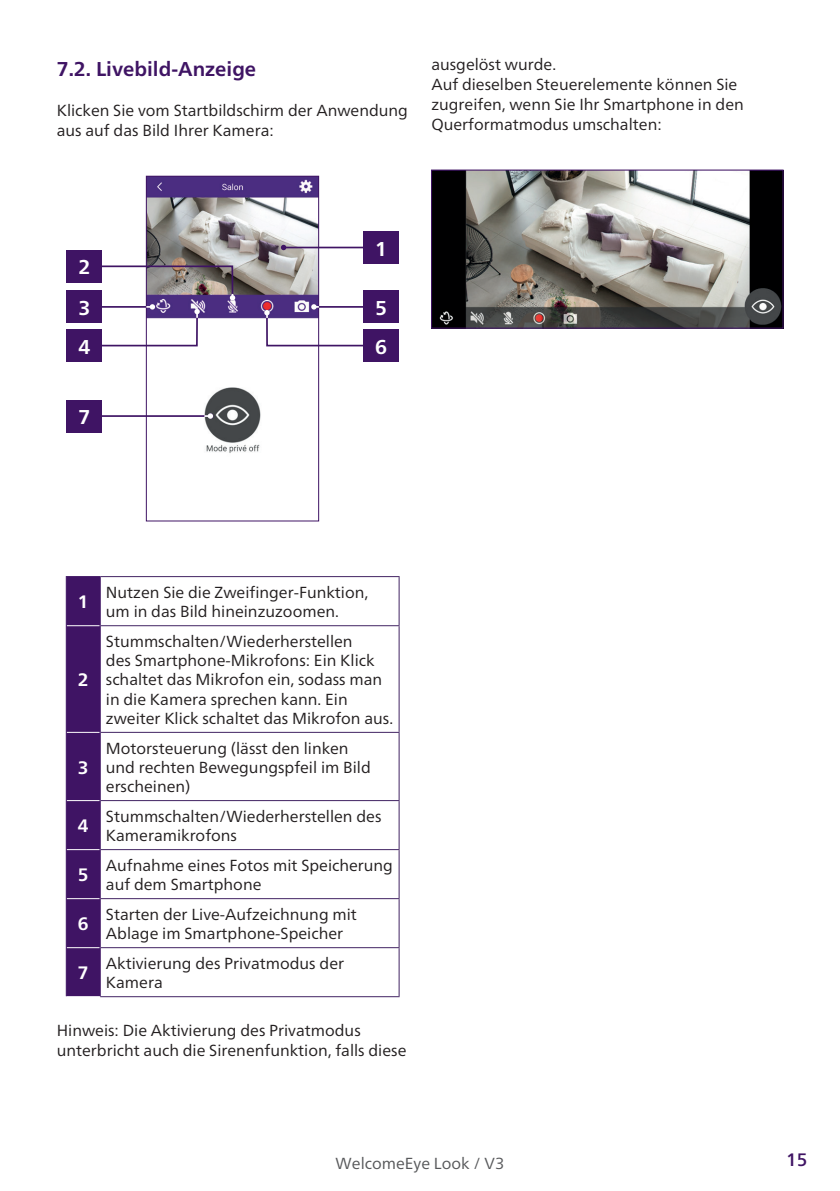
<style>
.page{position:relative;width:840px;height:1191px;background:#fff}
.page>*{position:absolute;margin:0;border:0;box-sizing:border-box;transform-origin:0 0}
.t1{font:700 20px "Frutiger Neue LT";color:#3f1464}
.t2{font:700 20px/38.6px "Frutiger Neue LT";color:#fff}
.t3{font:700 18px "Frutiger Neue LT";color:#fff}
.t4{font:500 18px "Frutiger Neue LT";color:#3f1464}
.t5{font:16px/19.2px "Frutiger Neue LT";color:#231f20}
.t6{font:16px "Frutiger Neue LT";color:#57585a}
</style>
<div class="page">
<img style="left:148px;top:178px;width:169px;height:275px">
<div style="left:146px;top:176px;width:173px;height:345px;border:1px solid #3f1464"></div>
<hr style="left:283px;top:247px;width:86px;height:1px;background:#3f1464">
<svg style="left:281px;top:245px;width:5px;height:5px"></svg>
<div style="left:363px;top:231px;width:35px;height:33px;background:#3f1464"></div>
<div style="left:363px;top:290px;width:35px;height:33px;background:#3f1464"></div>
<div style="left:363px;top:329px;width:35px;height:33px;background:#3f1464"></div>
<hr style="left:87px;top:415px;width:123px;height:2px;background:#3f1464">
<div style="left:67px;top:400px;width:35px;height:32px;background:#3f1464"></div>
<div style="left:67px;top:290px;width:35px;height:33px;background:#3f1464"></div>
<div style="left:67px;top:329px;width:35px;height:33px;background:#3f1464"></div>
<div style="left:67px;top:250px;width:35px;height:33px;background:#3f1464"></div>
<svg style="left:204px;top:413px;width:9px;height:6px"></svg>
<svg style="left:286px;top:413px;width:11px;height:6px"></svg>
<svg style="left:102px;top:265px;width:133px;height:82px"></svg>
<svg style="left:264px;top:304px;width:99px;height:43px"></svg>
<div style="left:67px;top:577px;width:33px;height:419px;background:#3f1464"></div>
<hr style="left:67px;top:625px;width:33px;height:1px;background:#fff">
<hr style="left:67px;top:732px;width:33px;height:1px;background:#fff">
<hr style="left:67px;top:800px;width:33px;height:1px;background:#fff">
<hr style="left:67px;top:849px;width:33px;height:1px;background:#fff">
<hr style="left:67px;top:898px;width:33px;height:1px;background:#fff">
<hr style="left:67px;top:947px;width:33px;height:1px;background:#fff">
<hr style="left:66px;top:576px;width:35px;height:1px;background:#3f1464">
<hr style="left:66px;top:577px;width:1px;height:48px;background:#3f1464">
<hr style="left:100px;top:577px;width:1px;height:48px;background:#3f1464">
<hr style="left:66px;top:625px;width:1px;height:107px;background:#3f1464">
<hr style="left:100px;top:625px;width:1px;height:107px;background:#3f1464">
<hr style="left:66px;top:732px;width:1px;height:68px;background:#3f1464">
<hr style="left:100px;top:732px;width:1px;height:68px;background:#3f1464">
<hr style="left:66px;top:800px;width:1px;height:49px;background:#3f1464">
<hr style="left:100px;top:800px;width:1px;height:49px;background:#3f1464">
<hr style="left:66px;top:849px;width:1px;height:49px;background:#3f1464">
<hr style="left:100px;top:849px;width:1px;height:49px;background:#3f1464">
<hr style="left:66px;top:898px;width:1px;height:49px;background:#3f1464">
<hr style="left:100px;top:898px;width:1px;height:49px;background:#3f1464">
<hr style="left:66px;top:947px;width:1px;height:49px;background:#3f1464">
<hr style="left:100px;top:947px;width:1px;height:49px;background:#3f1464">
<hr style="left:101px;top:576px;width:298px;height:1px;background:#422463">
<hr style="left:398px;top:577px;width:1px;height:48px;background:#422463">
<hr style="left:101px;top:625px;width:298px;height:1px;background:#422463">
<hr style="left:398px;top:626px;width:1px;height:106px;background:#422463">
<hr style="left:101px;top:732px;width:298px;height:1px;background:#422463">
<hr style="left:398px;top:733px;width:1px;height:67px;background:#422463">
<hr style="left:101px;top:800px;width:298px;height:1px;background:#422463">
<hr style="left:398px;top:801px;width:1px;height:48px;background:#422463">
<hr style="left:101px;top:849px;width:298px;height:1px;background:#422463">
<hr style="left:398px;top:850px;width:1px;height:48px;background:#422463">
<hr style="left:101px;top:898px;width:298px;height:1px;background:#422463">
<hr style="left:398px;top:899px;width:1px;height:48px;background:#422463">
<hr style="left:101px;top:947px;width:298px;height:1px;background:#422463">
<hr style="left:398px;top:948px;width:1px;height:48px;background:#422463">
<hr style="left:100px;top:996px;width:299px;height:1px;background:#422463">
<img style="left:433px;top:171px;width:348px;height:156px">
<div style="left:431px;top:169px;width:352px;height:160px;border:1px solid #3f1464"></div>
<p class="t1" style="left:57px;top:57px;width:201px">7.2. Livebild-Anzeige</p>
<p class="t5" style="left:57px;top:100px;width:352px;line-height:20px">Klicken Sie vom Startbildschirm der Anwendung aus auf das Bild Ihrer Kamera:</p>
<p class="t5" style="left:431px;top:54px;width:314px;line-height:20px">ausgelöst wurde.<br>Auf dieselben Steuerelemente können Sie zugreifen, wenn Sie Ihr Smartphone in den<br>Querformatmodus umschalten:</p>
<p class="t2" style="left:78px;top:248px;width:13px">2</p>
<p class="t2" style="left:78px;top:288px;width:13px">3<br>4</p>
<p class="t2" style="left:78px;top:398px;width:13px">7</p>
<p class="t2" style="left:375px;top:229px;width:13px">1</p>
<p class="t2" style="left:375px;top:288px;width:13px">5<br>6</p>
<p class="t3" style="left:78px;top:591px;width:12px">1</p>
<p class="t5" style="left:106px;top:582px;width:264px">Nutzen Sie die Zweifinger-Funktion, um in das Bild hineinzuzoomen.</p>
<p class="t3" style="left:78px;top:669px;width:12px">2</p>
<p class="t3" style="left:78px;top:756px;width:12px">3</p>
<p class="t5" style="left:106px;top:631px;width:288px">Stummschalten/Wiederherstellen<br>des Smartphone-Mikrofons: Ein Klick schaltet das Mikrofon ein, sodass man in die Kamera sprechen kann. Ein zweiter Klick schaltet das Mikrofon aus.</p>
<p class="t5" style="left:106px;top:738px;width:266px">Motorsteuerung (lässt den linken und rechten Bewegungspfeil im Bild erscheinen)</p>
<p class="t3" style="left:78px;top:815px;width:12px">4</p>
<p class="t5" style="left:106px;top:806px;width:277px">Stummschalten/Wiederherstellen des<br>Kameramikrofons</p>
<p class="t3" style="left:78px;top:864px;width:12px">5</p>
<p class="t5" style="left:106px;top:855px;width:288px">Aufnahme eines Fotos mit Speicherung auf dem Smartphone</p>
<p class="t3" style="left:78px;top:913px;width:12px">6</p>
<p class="t5" style="left:106px;top:904px;width:252px">Starten der Live-Aufzeichnung mit<br>Ablage im Smartphone-Speicher</p>
<p class="t3" style="left:78px;top:962px;width:12px">7</p>
<p class="t5" style="left:106px;top:953px;width:239px">Aktivierung des Privatmodus der<br>Kamera</p>
<p class="t5" style="left:57px;top:1020px;width:351px;line-height:20px">Hinweis: Die Aktivierung des Privatmodus unterbricht auch die Sirenenfunktion, falls diese</p>
<p class="t6" style="left:335px;top:1153px;width:170px">WelcomeEye Look / V3</p>
<p class="t4" style="left:785px;top:1149px;width:23px">15</p>
</div>
